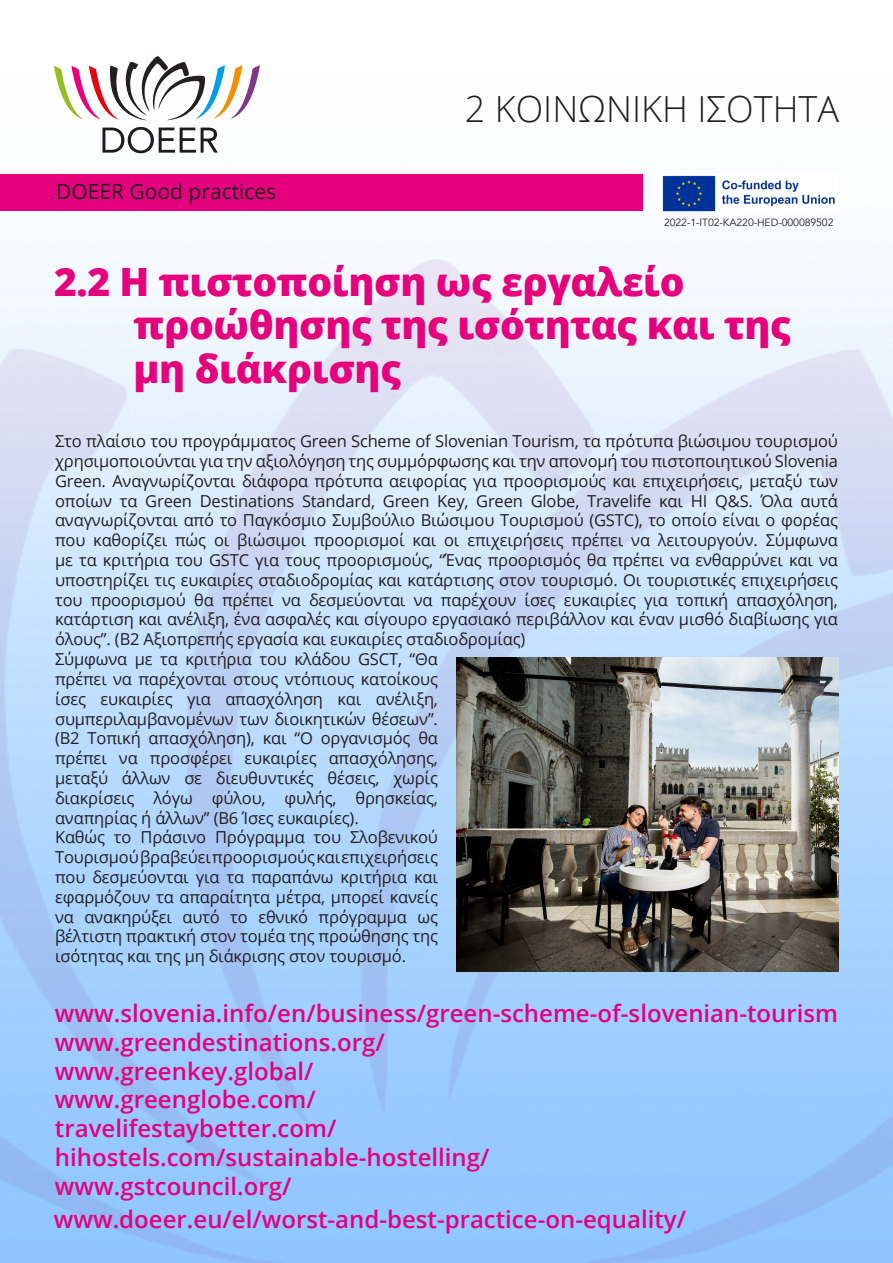
<style>
.page{position:relative;width:893px;height:1263px;background:#fff}
.page>*{position:absolute;margin:0;border:0;box-sizing:border-box;transform-origin:0 0}
.t1{font:800 39px/43.5px "Open Sans";letter-spacing:-.01em;color:#e5007d}
.t2{font:300 36px "Open Sans";color:#231f20}
.t3{font:600 24px/28.8px "Open Sans";color:#e6007d}
.t4{font:21px "Open Sans";color:#231f20}
.t5{font:16.5px/19.8px "Open Sans";letter-spacing:-.01em;color:#231f20}
.t6{font:10.5px "Avenir";letter-spacing:-.01em;color:#231f20}
</style>
<div class="page">
<div style="left:0;top:175px;width:642px;height:36px;background:#e5007d"></div>
<svg style="left:54px;top:56px;width:206px;height:65px"></svg>
<svg style="left:102px;top:127px;width:116px;height:26px"></svg>
<img style="left:662px;top:175px;width:173px;height:37px">
<img style="left:0;top:259px;width:893px;height:1004px">
<img style="left:457px;top:658px;width:382px;height:314px">
<p class="t4" style="left:56px;top:177px;width:222px">DOEER Good practices</p>
<h2 class="t2" style="left:465px;top:84px;width:376px">2 ΚΟΙΝΩΝΙΚΗ ΙΣΟΤΗΤΑ</h2>
<p class="t6" style="left:664px;top:216px;width:171px">2022-1-IT02-KA220-HED-000089502</p>
<h1 class="t1" style="left:133px;top:258px;width:659px;text-indent:-79px">2.2 Η πιστοποίηση ως εργαλείο προώθησης της ισότητας και της μη διάκρισης</h1>
<p class="t5" style="left:55px;top:431px;width:784px">Στο πλαίσιο του προγράμματος Green Scheme of Slovenian Tourism, τα πρότυπα βιώσιμου τουρισμού χρησιμοποιούνται για την αξιολόγηση της συμμόρφωσης και την απονομή του πιστοποιητικού Slovenia Green. Αναγνωρίζονται διάφορα πρότυπα αειφορίας για προορισμούς και επιχειρήσεις, μεταξύ των οποίων τα Green Destinations Standard, Green Key, Green Globe, Travelife και HI Q&amp;S. Όλα αυτά αναγνωρίζονται από το Παγκόσμιο Συμβούλιο Βιώσιμου Τουρισμού (GSTC), το οποίο είναι ο φορέας που καθορίζει πώς οι βιώσιμοι προορισμοί και οι επιχειρήσεις πρέπει να λειτουργούν. Σύμφωνα με τα κριτήρια του GSTC για τους προορισμούς, “Ένας προορισμός θα πρέπει να ενθαρρύνει και να υποστηρίζει τις ευκαιρίες σταδιοδρομίας και κατάρτισης στον τουρισμό. Οι τουριστικές επιχειρήσεις του προορισμού θα πρέπει να δεσμεύονται να παρέχουν ίσες ευκαιρίες για τοπική απασχόληση, κατάρτιση και ανέλιξη, ένα ασφαλές και σίγουρο εργασιακό περιβάλλον και έναν μισθό διαβίωσης για όλους”. (B2 Αξιοπρεπής εργασία και ευκαιρίες σταδιοδρομίας)<br>Σύμφωνα με τα κριτήρια του κλάδου GSCT, “Θα<br>πρέπει να παρέχονται στους ντόπιους κατοίκους<br>ίσες ευκαιρίες για απασχόληση και ανέλιξη,<br>συμπεριλαμβανομένων των διοικητικών θέσεων”.<br>(B2 Τοπική απασχόληση), και “Ο οργανισμός θα<br>πρέπει να προσφέρει ευκαιρίες απασχόλησης,<br>μεταξύ άλλων σε διευθυντικές θέσεις, χωρίς<br>διακρίσεις λόγω φύλου, φυλής, θρησκείας,<br>αναπηρίας ή άλλων” (B6 Ίσες ευκαιρίες).<br>Καθώς το Πράσινο Πρόγραμμα του Σλοβενικού<br>Τουρισμού βραβεύει προορισμούς και επιχειρήσεις<br>που δεσμεύονται για τα παραπάνω κριτήρια και<br>εφαρμόζουν τα απαραίτητα μέτρα, μπορεί κανείς<br>να ανακηρύξει αυτό το εθνικό πρόγραμμα ως<br>βέλτιστη πρακτική στον τομέα της προώθησης της<br>ισότητας και της μη διάκρισης στον τουρισμό.</p>
<p class="t3" style="left:55px;top:998px;width:785px">www.slovenia.info/en/business/green-scheme-of-slovenian-tourism www.greendestinations.org/<br>www.greenkey.global/<br>www.greenglobe.com/<br>travelifestaybetter.com/<br>hihostels.com/sustainable-hostelling/<br>www.gstcouncil.org/</p>
<h3 class="t3" style="left:54px;top:1204px;width:634px">www.doeer.eu/el/worst-and-best-practice-on-equality/</h3>
</div>
